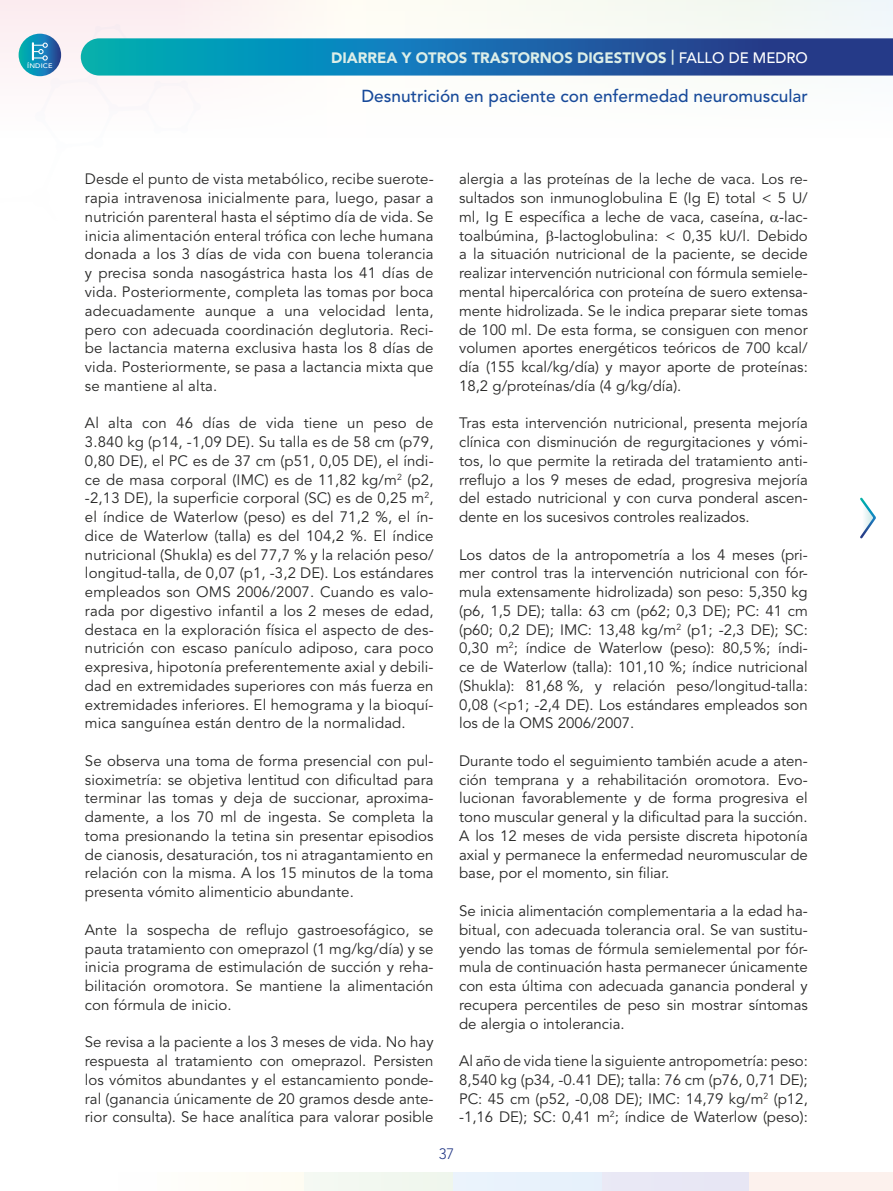
<style>
.page{position:relative;width:893px;height:1191px;background:#fff}
.page>*{position:absolute;margin:0;border:0;box-sizing:border-box;transform-origin:0 0}
.t1{font:500 17.25px "Avenir LT Std";color:#184a9a}
.t2{font:15px/18.8px "Avenir LT Std";color:#282827;text-align:justify}
.t3{font:900 15px "Avenir LT Std";color:#dceee8}
.t4{font:300 15px "Avenir LT Std";color:#253a87}
.t5{font:500 6.45px "Avenir LT Std";letter-spacing:.015em;color:#fff;scale:1.11 1}
.s1{font-weight:800}
.s2{font-weight:500;color:#fff}
</style>
<div class="page">
<div style="left:156px;top:1171px;width:149px;height:20px;background:#fefdf7"></div>
<div style="left:305px;top:1171px;width:148px;height:20px;background:#f2f8f0"></div>
<div style="left:601px;top:1171px;width:148px;height:20px;background:#e6e5f4"></div>
<div style="left:453px;top:1171px;width:148px;height:20px;background:#e8f2fc"></div>
<div style="left:749px;top:1171px;width:144px;height:20px;background:#fcf1ed"></div>
<div style="left:0;top:0;width:893px;height:201px;background:linear-gradient(to right,#fffafa,#fbfefc)"></div>
<svg style="left:81px;top:38px;width:812px;height:38px;background:#1b71a9"></svg>
<svg style="left:860px;top:497px;width:16px;height:42px"></svg>
<svg style="left:19px;top:34px;width:42px;height:42px"></svg>
<svg style="left:32px;top:43px;width:16px;height:18px"></svg>
<p class="t5" style="left:27px;top:62px;width:24px">ÍNDICE</p>
<p class="t3" style="left:331px;top:48px;width:478px">DIARREA Y OTROS TRASTORNOS DIGESTIVOS <span class="s1">|</span> <span class="s2">FALLO DE MEDRO</span></p>
<p class="t1" style="left:361px;top:86px;width:448px">Desnutrición en paciente con enfermedad neuromuscular</p>
<p class="t2" style="left:85px;top:170px;width:350px">Desde el punto de vista metabólico, recibe suerote&shy;rapia intravenosa inicialmente para, luego, pasar a nutrición parenteral hasta el séptimo día de vida. Se inicia alimentación enteral trófica con leche humana donada a los 3 días de vida con buena tolerancia y precisa sonda nasogástrica hasta los 41 días de vida. Posteriormente, completa las tomas por boca adecuadamente aunque a una velocidad lenta, pero con adecuada coordinación deglutoria. Reci&shy;be lactancia materna exclusiva hasta los 8 días de vida. Posteriormente, se pasa a lactancia mixta que se mantiene al alta.</p>
<p class="t2" style="left:85px;top:414px;width:350px">Al alta con 46 días de vida tiene un peso de 3.840 kg (p14, -1,09 DE). Su talla es de 58 cm (p79, 0,80 DE), el PC es de 37 cm (p51, 0,05 DE), el índi&shy;ce de masa corporal (IMC) es de 11,82 kg/m<sup>2</sup> (p2, -2,13 DE), la superficie corporal (SC) es de 0,25 m<sup>2</sup>, el índice de Waterlow (peso) es del 71,2 %, el ín&shy;dice de Waterlow (talla) es del 104,2 %. El índice nutricional (Shukla) es del 77,7 % y la relación peso/ longitud-talla, de 0,07 (p1, -3,2 DE). Los estándares empleados son OMS 2006/2007. Cuando es valo&shy;rada por digestivo infantil a los 2 meses de edad, destaca en la exploración física el aspecto de des&shy;nutrición con escaso panículo adiposo, cara poco expresiva, hipotonía preferentemente axial y debili&shy;dad en extremidades superiores con más fuerza en extremidades inferiores. El hemograma y la bioquí&shy;mica sanguínea están dentro de la normalidad.</p>
<p class="t2" style="left:85px;top:752px;width:350px">Se observa una toma de forma presencial con pul&shy;sioximetría: se objetiva lentitud con dificultad para terminar las tomas y deja de succionar, aproxima&shy;damente, a los 70 ml de ingesta. Se completa la toma presionando la tetina sin presentar episodios de cianosis, desaturación, tos ni atragantamiento en relación con la misma. A los 15 minutos de la toma presenta vómito alimenticio abundante.</p>
<p class="t2" style="left:85px;top:920px;width:350px">Ante la sospecha de reflujo gastroesofágico, se pauta tratamiento con omeprazol (1 mg/kg/día) y se inicia programa de estimulación de succión y reha&shy;bilitación oromotora. Se mantiene la alimentación con fórmula de inicio.</p>
<p class="t2" style="left:85px;top:1033px;width:350px">Se revisa a la paciente a los 3 meses de vida. No hay respuesta al tratamiento con omeprazol. Persisten los vómitos abundantes y el estancamiento ponde&shy;ral (ganancia únicamente de 20 gramos desde ante&shy;rior consulta). Se hace analítica para valorar posible</p>
<p class="t2" style="left:459px;top:170px;width:350px">alergia a las proteínas de la leche de vaca. Los re&shy;sultados son inmunoglobulina E (Ig E) total &lt; 5 U/ ml, Ig E específica a leche de vaca, caseína, -lac&shy;toalbúmina, -lactoglobulina: &lt; 0,35 kU/l. Debido a la situación nutricional de la paciente, se decide realizar intervención nutricional con fórmula semiele&shy;mental hipercalórica con proteína de suero extensa&shy;mente hidrolizada. Se le indica preparar siete tomas de 100 ml. De esta forma, se consiguen con menor volumen aportes energéticos teóricos de 700 kcal/ día (155 kcal/kg/día) y mayor aporte de proteínas:<br>18,2 g/proteínas/día (4 g/kg/día).</p>
<p class="t2" style="left:459px;top:414px;width:350px">Tras esta intervención nutricional, presenta mejoría clínica con disminución de regurgitaciones y vómi&shy;tos, lo que permite la retirada del tratamiento anti&shy;rreflujo a los 9 meses de edad, progresiva mejoría del estado nutricional y con curva ponderal ascen&shy;dente en los sucesivos controles realizados.</p>
<p class="t2" style="left:459px;top:545px;width:350px">Los datos de la antropometría a los 4 meses (pri&shy;mer control tras la intervención nutricional con fór&shy;mula extensamente hidrolizada) son peso: 5,350 kg (p6, 1,5 DE); talla: 63 cm (p62; 0,3 DE); PC: 41 cm (p60; 0,2 DE); IMC: 13,48 kg/m<sup>2</sup> (p1; -2,3 DE); SC:<br>0,30 m<sup>2</sup>; índice de Waterlow (peso): 80,5%; índi&shy;ce de Waterlow (talla): 101,10 %; índice nutricional (Shukla): 81,68 %, y relación peso/longitud-talla:<br>0,08 (&lt;p1; -2,4 DE). Los estándares empleados son los de la OMS 2006/2007.</p>
<p class="t2" style="left:459px;top:752px;width:350px">Durante todo el seguimiento también acude a aten&shy;ción temprana y a rehabilitación oromotora. Evo&shy;lucionan favorablemente y de forma progresiva el tono muscular general y la dificultad para la succión.<br>A los 12 meses de vida persiste discreta hipotonía axial y permanece la enfermedad neuromuscular de base, por el momento, sin filiar.</p>
<p class="t2" style="left:459px;top:902px;width:350px">Se inicia alimentación complementaria a la edad ha&shy;bitual, con adecuada tolerancia oral. Se van sustitu&shy;yendo las tomas de fórmula semielemental por fór&shy;mula de continuación hasta permanecer únicamente con esta última con adecuada ganancia ponderal y recupera percentiles de peso sin mostrar síntomas de alergia o intolerancia.</p>
<p class="t2" style="left:459px;top:1052px;width:350px">Al año de vida tiene la siguiente antropometría: peso:<br>8,540 kg (p34, -0.41 DE); talla: 76 cm (p76, 0,71 DE); PC: 45 cm (p52, -0,08 DE); IMC: 14,79 kg/m<sup>2</sup> (p12, -1,16 DE); SC: 0,41 m<sup>2</sup>; índice de Waterlow (peso):</p>
<p class="t4" style="left:439px;top:1145px;width:17px">37</p>
</div>
